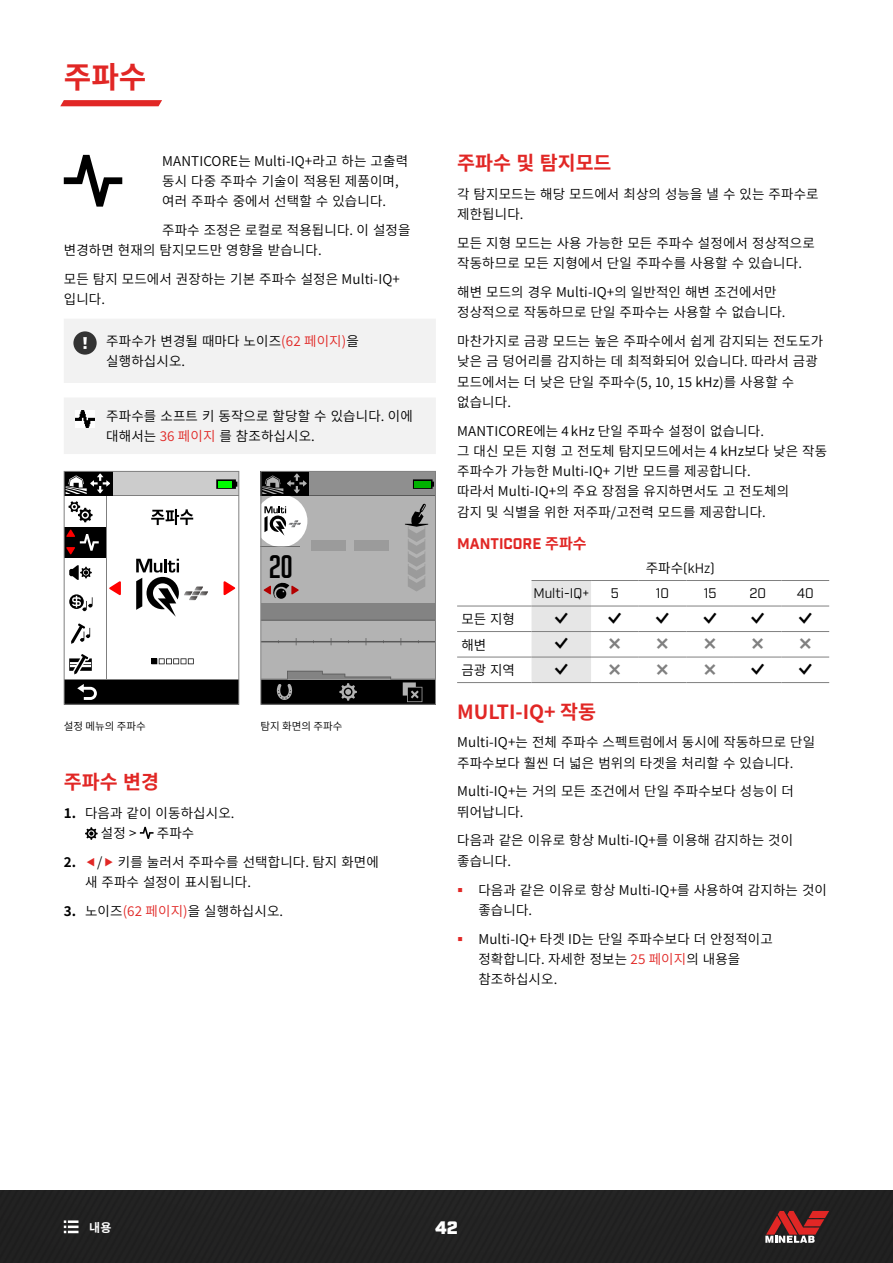
<style>
.page{position:relative;width:893px;height:1263px;background:#fff}
.page>*{position:absolute;margin:0;border:0;box-sizing:border-box;transform-origin:0 0}
.t1{font:116.4px "Target ID Mono";color:#ddd}
.t2{font:32.7px "Target ID Mono";color:#000}
.H1_TOC{font:700 30px "Source Han Sans KR";color:#e12725}
.H2_TOC{font:700 19.5px "Source Han Sans KR";color:#e12725}
.t3{font:900 18px "Industry";color:#fff}
.H4_NON_TOC{font:700 15px "Industry";color:#e12725}
.Body{font:13.5px/20.2px "Source Han Sans KR";letter-spacing:.01em;color:#000}
.Table_Text_Centre{font:13.5px "Industry";color:#000}
.Table_Text{font:13.5px "Source Han Sans KR";color:#000}
.t4{font:700 12px "Source Han Sans KR";color:#fff}
.Annotation_Left{font:10.5px "Source Han Sans KR";color:#000}
.s1{color:#e12725}
.s2{font-weight:700}
.s3{font-family:"Source Han Sans KR"}
</style>
<div class="page">
<div style="left:0;top:1191px;width:893px;height:72px;background:#222"></div>
<svg style="left:60px;top:100px;width:102px;height:6px"></svg>
<svg style="left:765px;top:1211px;width:64px;height:32px;background:#863b3b"></svg>
<svg style="left:64px;top:1220px;width:15px;height:13px"></svg>
<div style="left:64px;top:319px;width:372px;height:64px;background:#f2f2f2"></div>
<div style="left:64px;top:398px;width:372px;height:56px;background:#f2f2f2"></div>
<img style="left:75px;top:410px;width:20px;height:17px">
<hr style="left:106px;top:496px;width:1px;height:183px;background:#7f7f7f">
<div style="left:64px;top:527px;width:42px;height:30px;background:#000"></div>
<svg style="left:71px;top:623px;width:19px;height:21px"></svg>
<svg style="left:69px;top:594px;width:24px;height:17px"></svg>
<svg style="left:69px;top:565px;width:23px;height:15px"></svg>
<svg style="left:69px;top:654px;width:23px;height:20px"></svg>
<svg style="left:69px;top:501px;width:24px;height:21px"></svg>
<svg style="left:66px;top:529px;width:33px;height:25px"></svg>
<svg style="left:151px;top:658px;width:43px;height:6px"></svg>
<svg style="left:136px;top:559px;width:72px;height:58px"></svg>
<svg style="left:109px;top:581px;width:12px;height:14px"></svg>
<svg style="left:224px;top:581px;width:11px;height:14px"></svg>
<svg style="left:151px;top:509px;width:42px;height:16px"></svg>
<div style="left:64px;top:680px;width:175px;height:24px;background:#000"></div>
<hr style="left:64px;top:679px;width:175px;height:1px;background:#7f7f7f">
<svg style="left:77px;top:684px;width:20px;height:16px"></svg>
<div style="left:64px;top:471px;width:175px;height:25px;background:#ccc"></div>
<hr style="left:64px;top:495px;width:175px;height:1px;background:#7f7f7f">
<div style="left:88px;top:471px;width:24px;height:24px;background:#000"></div>
<div style="left:64px;top:471px;width:24px;height:24px;background:#000"></div>
<svg style="left:66px;top:474px;width:44px;height:20px"></svg>
<svg style="left:216px;top:479px;width:21px;height:10px"></svg>
<div style="left:218px;top:481px;width:14px;height:6px;background:#0f0"></div>
<div style="left:64px;top:471px;width:175px;height:234px;border:1px solid #808080"></div>
<svg style="left:262px;top:473px;width:172px;height:230px;background:#969696"></svg>
<div style="left:260px;top:471px;width:176px;height:234px;border:1px solid #808080"></div>
<svg style="left:85px;top:827px;width:13px;height:13px"></svg>
<svg style="left:140px;top:827px;width:14px;height:12px"></svg>
<hr style="left:591px;top:580px;width:48px;height:1px;background:#808080">
<hr style="left:639px;top:580px;width:47px;height:1px;background:#808080">
<hr style="left:686px;top:580px;width:48px;height:1px;background:#808080">
<hr style="left:734px;top:580px;width:48px;height:1px;background:#808080">
<hr style="left:782px;top:580px;width:47px;height:1px;background:#808080">
<hr style="left:457px;top:606px;width:74px;height:1px;background:#808080">
<hr style="left:591px;top:606px;width:48px;height:1px;background:#808080">
<hr style="left:639px;top:606px;width:47px;height:1px;background:#808080">
<hr style="left:686px;top:606px;width:48px;height:1px;background:#808080">
<hr style="left:734px;top:606px;width:48px;height:1px;background:#808080">
<hr style="left:782px;top:606px;width:47px;height:1px;background:#808080">
<hr style="left:457px;top:631px;width:74px;height:1px;background:#808080">
<hr style="left:591px;top:631px;width:48px;height:1px;background:#808080">
<hr style="left:639px;top:631px;width:47px;height:1px;background:#808080">
<hr style="left:686px;top:631px;width:48px;height:1px;background:#808080">
<hr style="left:734px;top:631px;width:48px;height:1px;background:#808080">
<hr style="left:782px;top:631px;width:47px;height:1px;background:#808080">
<hr style="left:457px;top:657px;width:74px;height:1px;background:#808080">
<hr style="left:591px;top:657px;width:48px;height:1px;background:#808080">
<hr style="left:639px;top:657px;width:47px;height:1px;background:#808080">
<hr style="left:686px;top:657px;width:48px;height:1px;background:#808080">
<hr style="left:734px;top:657px;width:48px;height:1px;background:#808080">
<hr style="left:782px;top:657px;width:47px;height:1px;background:#808080">
<hr style="left:457px;top:682px;width:74px;height:1px;background:#808080">
<hr style="left:531px;top:682px;width:60px;height:1px;background:#808080">
<hr style="left:591px;top:682px;width:48px;height:1px;background:#808080">
<hr style="left:639px;top:682px;width:47px;height:1px;background:#808080">
<hr style="left:686px;top:682px;width:48px;height:1px;background:#808080">
<hr style="left:734px;top:682px;width:48px;height:1px;background:#808080">
<hr style="left:782px;top:682px;width:47px;height:1px;background:#808080">
<svg style="left:64px;top:155px;width:58px;height:52px"></svg>
<svg style="left:531px;top:580px;width:60px;height:102px;background:#e2e2e2"></svg>
<p class="H1_TOC" style="left:64px;top:60px;width:84px">주파수</p>
<p class="Body" style="left:162px;top:151px;width:247px">MANTICORE는 Multi‑IQ+라고 하는 고출력 동시 다중 주파수 기술이 적용된 제품이며, 여러 주파수 중에서 선택할 수 있습니다.</p>
<p class="Body" style="left:64px;top:220px;width:348px;text-indent:98px">주파수 조정은 로컬로 적용됩니다. 이 설정을 변경하면 현재의 탐지모드만 영향을 받습니다.</p>
<p class="Body" style="left:64px;top:269px;width:338px">모든 탐지 모드에서 권장하는 기본 주파수 설정은 Multi‑IQ+ 입니다.</p>
<p class="Body" style="left:106px;top:331px;width:254px">주파수가 변경될 때마다 노이즈<span class="s1">(62 페이지)</span>을 실행하십시오.</p>
<p class="Body" style="left:106px;top:406px;width:308px">주파수를 소프트 키 동작으로 할당할 수 있습니다. 이에 대해서는 <span class="s1">36 페이지</span> 를 참조하십시오.</p>
<h2 class="t2" style="left:268px;top:547px;width:26px">20</h2>
<h1 class="t1" style="left:306px;top:478px;width:89px">--</h1>
<p class="Annotation_Left" style="left:64px;top:720px;width:83px">설정 메뉴의 주파수</p>
<p class="Annotation_Left" style="left:260px;top:720px;width:83px">탐지 화면의 주파수</p>
<p class="H2_TOC" style="left:64px;top:771px;width:97px">주파수 변경</p>
<p class="Body" style="left:101px;top:803px;width:133px;text-indent:-37px"><span class="s2">1.</span> 다음과 같이 이동하십시오. 설정 &gt;</p>
<p class="Body" style="left:157px;top:823px;width:39px">주파수</p>
<p class="Body" style="left:85px;top:852px;width:295px;text-indent:-21px"><span class="s2">2.</span> / 키를 눌러서 주파수를 선택합니다. 탐지 화면에 새 주파수 설정이 표시됩니다.</p>
<p class="Body" style="left:64px;top:901px;width:219px"><span class="s2">3.</span> 노이즈<span class="s1">(62 페이지)</span>을 실행하십시오.</p>
<p class="H2_TOC" style="left:457px;top:152px;width:156px">주파수 및 탐지모드</p>
<p class="Body" style="left:457px;top:184px;width:363px">각 탐지모드는 해당 모드에서 최상의 성능을 낼 수 있는 주파수로 제한됩니다.</p>
<p class="Body" style="left:457px;top:233px;width:359px">모든 지형 모드는 사용 가능한 모든 주파수 설정에서 정상적으로 작동하므로 모든 지형에서 단일 주파수를 사용할 수 있습니다.</p>
<p class="Body" style="left:457px;top:282px;width:328px">해변 모드의 경우 Multi‑IQ+의 일반적인 해변 조건에서만 정상적으로 작동하므로 단일 주파수는 사용할 수 없습니다.</p>
<p class="Body" style="left:457px;top:331px;width:368px">마찬가지로 금광 모드는 높은 주파수에서 쉽게 감지되는 전도도가 낮은 금 덩어리를 감지하는 데 최적화되어 있습니다. 따라서 금광 모드에서는 더 낮은 단일 주파수(5, 10, 15 kHz)를 사용할 수 없습니다.</p>
<p class="Body" style="left:457px;top:421px;width:372px">MANTICORE에는 4 kHz 단일 주파수 설정이 없습니다.<br>그 대신 모든 지형 고 전도체 탐지모드에서는 4 kHz보다 낮은 작동 주파수가 가능한 Multi-IQ+ 기반 모드를 제공합니다.<br>따라서 Multi‑IQ+의 주요 장점을 유지하면서도 고 전도체의<br>감지 및 식별을 위한 저주파/고전력 모드를 제공합니다.</p>
<p class="H4_NON_TOC" style="left:457px;top:534px;width:131px">MANTICORE <span class="s3">주파수</span></p>
<p class="Table_Text_Centre" style="left:646px;top:560px;width:71px"><span class="s3">주파수</span>(kHz)</p>
<p class="Table_Text_Centre" style="left:533px;top:585px;width:57px">Multi‑IQ+</p>
<p class="Table_Text_Centre" style="left:611px;top:585px;width:10px">5</p>
<p class="Table_Text_Centre" style="left:656px;top:585px;width:15px">10</p>
<p class="Table_Text_Centre" style="left:704px;top:585px;width:14px">15</p>
<p class="Table_Text_Centre" style="left:749px;top:585px;width:18px">20</p>
<p class="Table_Text_Centre" style="left:797px;top:585px;width:18px">40</p>
<p class="Table_Text" style="left:461px;top:612px;width:55px">모든 지형</p>
<p class="Table_Text" style="left:461px;top:637px;width:26px">해변</p>
<p class="Table_Text" style="left:461px;top:663px;width:55px">금광 지역</p>
<p class="H2_TOC" style="left:457px;top:700px;width:140px">MULTI‑IQ+ 작동</p>
<p class="Body" style="left:457px;top:733px;width:360px">Multi‑IQ+는 전체 주파수 스펙트럼에서 동시에 작동하므로 단일 주파수보다 훨씬 더 넓은 범위의 타겟을 처리할 수 있습니다.</p>
<p class="Body" style="left:457px;top:782px;width:338px">Multi‑IQ+는 거의 모든 조건에서 단일 주파수보다 성능이 더 뛰어납니다.</p>
<p class="Body" style="left:457px;top:831px;width:338px">다음과 같은 이유로 항상 Multi‑IQ+를 이용해 감지하는 것이 좋습니다.</p>
<p class="Body" style="left:478px;top:880px;width:350px">다음과 같은 이유로 항상 Multi‑IQ+를 사용하여 감지하는 것이 좋습니다.</p>
<p class="Body" style="left:478px;top:929px;width:296px">Multi‑IQ+ 타겟 ID는 단일 주파수보다 더 안정적이고 정확합니다. 자세한 정보는 <span class="s1">25 페이지</span>의 내용을 참조하십시오.</p>
<p class="t4" style="left:89px;top:1220px;width:24px">내용</p>
<h3 class="t3" style="left:435px;top:1217px;width:24px">42</h3>
</div>
